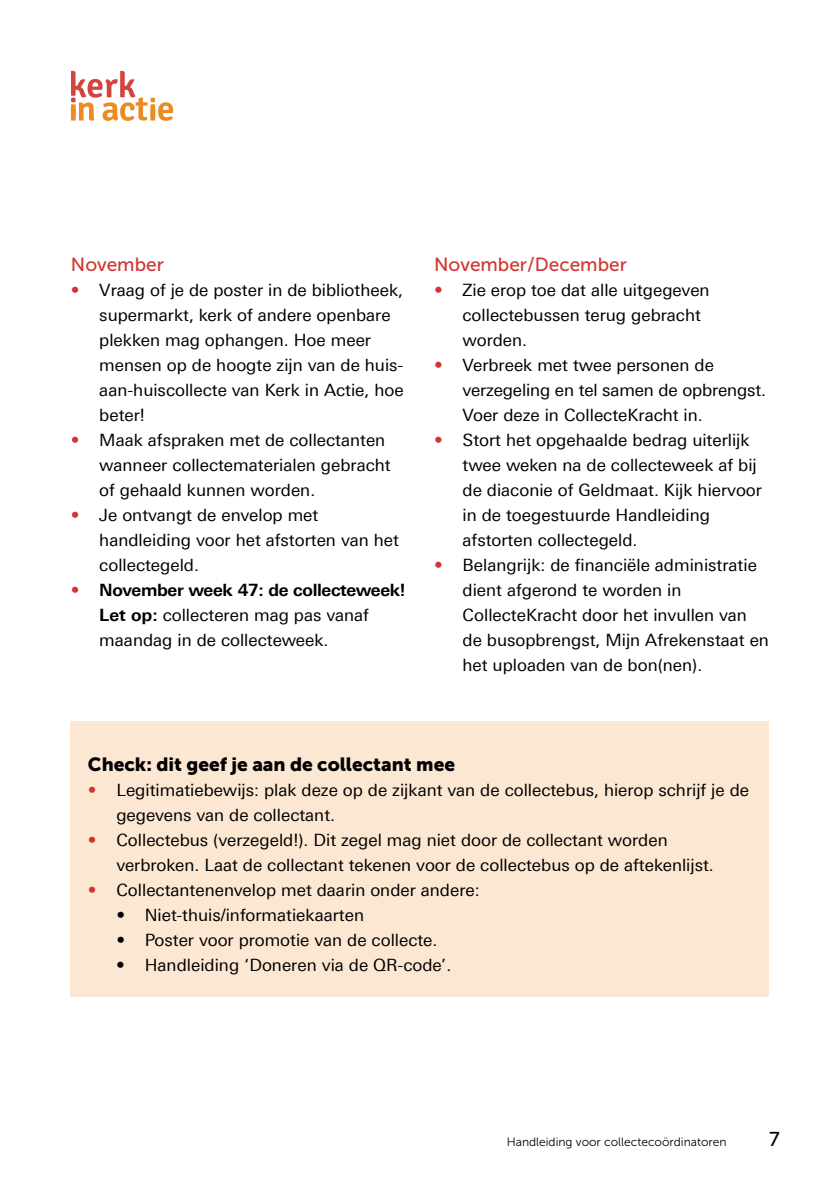
<style>
.page{position:relative;width:840px;height:1191px;background:#fff}
.page>*{position:absolute;margin:0;border:0;box-sizing:border-box;transform-origin:0 0}
.t1{font:20px "Museo Sans 500";color:#000}
.t2{font:19px "Museo Sans 900";color:#000}
.t3{font:19px "Museo Sans 500";color:#d03631}
.t4{font:17px/25px "Linotype Univers 430";color:#000}
.t5{font:700 17px "Linotype Univers 630";letter-spacing:-.02em;color:#000}
.t6{font:12px "Museo Sans 300";color:#000}
.s1{color:#d03631}
.s2{font-family:"Linotype Univers 430";font-weight:400;color:#d03631}
.s3{font-family:"Linotype Univers 630";font-weight:700}
</style>
<div class="page">
<svg style="left:71px;top:71px;width:102px;height:50px"></svg>
<div style="left:71px;top:721px;width:697px;height:275px;background:#fce8d2"></div>
<p class="t3" style="left:71px;top:254px;width:94px">November</p>
<p class="t4" style="left:99px;top:277px;width:306px;text-indent:-28px"><span class="s1">•</span> Vraag of je de poster in de bibliotheek, supermarkt, kerk of andere openbare plekken mag ophangen. Hoe meer mensen op de hoogte zijn van de huis&shy;aan-huiscollecte van Kerk in Actie, hoe beter!</p>
<p class="t4" style="left:99px;top:427px;width:293px;text-indent:-28px"><span class="s1">•</span> Maak afspraken met de collectanten wanneer collectematerialen gebracht of gehaald kunnen worden.</p>
<p class="t4" style="left:99px;top:502px;width:301px;text-indent:-28px"><span class="s1">•</span> Je ontvangt de envelop met handleiding voor het afstorten van het collectegeld.</p>
<p class="t5" style="left:71px;top:580px;width:336px"><span class="s2">•</span> November week 47: de collecteweek!</p>
<p class="t4" style="left:99px;top:602px;width:271px"><span class="s3">Let op:</span> collecteren mag pas vanaf maandag in de collecteweek.</p>
<p class="t3" style="left:434px;top:254px;width:194px">November/December</p>
<p class="t4" style="left:462px;top:277px;width:248px;text-indent:-28px"><span class="s1">•</span> Zie erop toe dat alle uitgegeven collectebussen terug gebracht worden.</p>
<p class="t4" style="left:462px;top:352px;width:305px;text-indent:-28px"><span class="s1">•</span> Verbreek met twee personen de verzegeling en tel samen de opbrengst.<br>Voer deze in CollecteKracht in.</p>
<p class="t4" style="left:462px;top:427px;width:301px;text-indent:-28px"><span class="s1">•</span> Stort het opgehaalde bedrag uiterlijk twee weken na de collecteweek af bij de diaconie of Geldmaat. Kijk hiervoor in de toegestuurde Handleiding afstorten collectegeld.</p>
<p class="t4" style="left:462px;top:552px;width:308px;text-indent:-28px"><span class="s1">•</span> Belangrijk: de financiële administratie dient afgerond te worden in CollecteKracht door het invullen van de busopbrengst, Mijn Afrekenstaat en het uploaden van de bon(nen).</p>
<p class="t2" style="left:88px;top:753px;width:368px">Check: dit geef je aan de collectant mee</p>
<p class="t4" style="left:116px;top:777px;width:634px;text-indent:-28px"><span class="s1">•</span> Legitimatiebewijs: plak deze op de zijkant van de collectebus, hierop schrijf je de gegevens van de collectant.</p>
<p class="t4" style="left:116px;top:827px;width:598px;text-indent:-28px"><span class="s1">•</span> Collectebus (verzegeld!). Dit zegel mag niet door de collectant worden verbroken. Laat de collectant tekenen voor de collectebus op de aftekenlijst.</p>
<p class="t4" style="left:88px;top:877px;width:393px"><span class="s1">•</span> Collectantenenvelop met daarin onder andere:</p>
<p class="t4" style="left:116px;top:902px;width:249px">• Niet-thuis/informatiekaarten</p>
<p class="t4" style="left:116px;top:927px;width:322px">• Poster voor promotie van de collecte.</p>
<p class="t4" style="left:116px;top:952px;width:336px">• Handleiding ‘Doneren via de QR-code’.</p>
<p class="t6" style="left:506px;top:1135px;width:221px">Handleiding voor collectecoördinatoren</p>
<p class="t1" style="left:768px;top:1128px;width:12px">7</p>
</div>
